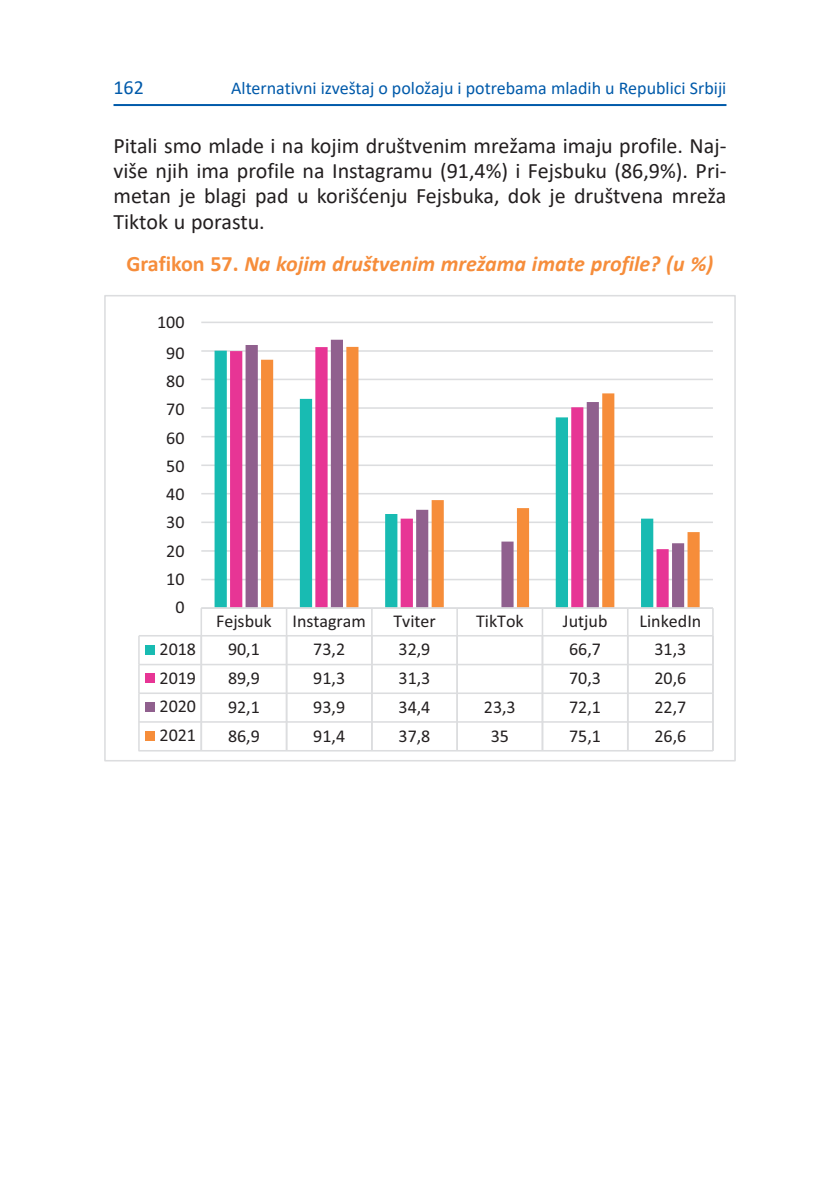
<style>
.page{position:relative;width:840px;height:1191px;background:#fff}
.page>*{position:absolute;margin:0;border:0;box-sizing:border-box;transform-origin:0 0}
.t1{font:22px/25.4px "Calibri";color:#231f20;text-align:justify}
.t2{font:italic 700 22px "Calibri";color:#f68d3b}
.t3{font:20px "Calibri";color:#015aaa}
.t4{font:18px "Calibri";color:#231f20}
.t5{font:18px "Calibri";color:#015aaa}
.s1{font-style:normal}
</style>
<div class="page">
<hr style="left:113px;top:104px;width:613px;height:2px;background:#015aaa">
<hr style="left:201px;top:579px;width:511px;height:1px;background:#dcdddf">
<hr style="left:201px;top:550px;width:511px;height:2px;background:#dcdddf">
<hr style="left:201px;top:521px;width:511px;height:2px;background:#dcdddf">
<hr style="left:201px;top:493px;width:511px;height:1px;background:#dcdddf">
<hr style="left:201px;top:464px;width:511px;height:2px;background:#dcdddf">
<hr style="left:201px;top:436px;width:511px;height:1px;background:#dcdddf">
<hr style="left:201px;top:407px;width:511px;height:2px;background:#dcdddf">
<hr style="left:201px;top:378px;width:511px;height:2px;background:#dcdddf">
<hr style="left:201px;top:350px;width:511px;height:2px;background:#dcdddf">
<hr style="left:201px;top:321px;width:511px;height:2px;background:#dcdddf">
<svg style="left:214px;top:351px;width:16px;height:256px;fill:#18bbb2"></svg>
<svg style="left:230px;top:351px;width:15px;height:256px;background:#ea59a7"></svg>
<svg style="left:245px;top:340px;width:114px;height:267px;fill:#90608e"></svg>
<svg style="left:261px;top:347px;width:438px;height:260px"></svg>
<hr style="left:201px;top:607px;width:511px;height:2px;background:#dcdddf">
<svg style="left:138px;top:608px;width:576px;height:144px"></svg>
<hr style="left:541px;top:722px;width:2px;height:28px;background:#dcdddf">
<hr style="left:626px;top:722px;width:2px;height:28px;background:#dcdddf">
<hr style="left:711px;top:722px;width:2px;height:28px;background:#dcdddf">
<div style="left:145px;top:731px;width:10px;height:10px;background:#f68d3a"></div>
<div style="left:104px;top:295px;width:631px;height:466px;border:2px solid #dcdddf"></div>
<p class="t3" style="left:113px;top:79px;width:32px">162</p>
<p class="t5" style="left:231px;top:81px;width:496px">Alternativni izveštaj o položaju i potrebama mladih u Republici Srbiji</p>
<p class="t1" style="left:113px;top:134px;width:614px">Pitali smo mlade i na kojim društvenim mrežama imaju profile. Naj&shy;više njih ima profile na Instagramu (91,4%) i Fejsbuku (86,9%). Pri&shy;metan je blagi pad u korišćenju Fejsbuka, dok je društvena mreža Tiktok u porastu.</p>
<p class="t2" style="left:126px;top:254px;width:588px"><span class="s1">Grafikon 57.</span> Na kojim društvenim mrežama imate profile? (u %)</p>
<p class="t4" style="left:157px;top:316px;width:29px">100</p>
<p class="t4" style="left:166px;top:346px;width:20px">90</p>
<p class="t4" style="left:166px;top:375px;width:20px">80</p>
<p class="t4" style="left:166px;top:403px;width:20px">70</p>
<p class="t4" style="left:166px;top:431px;width:20px">60</p>
<p class="t4" style="left:166px;top:459px;width:20px">50</p>
<p class="t4" style="left:166px;top:488px;width:20px">40</p>
<p class="t4" style="left:166px;top:516px;width:20px">30</p>
<p class="t4" style="left:166px;top:544px;width:20px">20</p>
<p class="t4" style="left:166px;top:573px;width:20px">10</p>
<p class="t4" style="left:175px;top:601px;width:11px">0</p>
<p class="t4" style="left:216px;top:615px;width:151px">Fejsbuk Instagram</p>
<p class="t4" style="left:393px;top:615px;width:44px">Tviter</p>
<p class="t4" style="left:476px;top:615px;width:49px">TikTok</p>
<p class="t4" style="left:562px;top:615px;width:46px">Jutjub</p>
<p class="t4" style="left:639px;top:615px;width:63px">LinkedIn</p>
<p class="t4" style="left:159px;top:642px;width:38px">2018</p>
<p class="t4" style="left:228px;top:643px;width:33px">90,1</p>
<p class="t4" style="left:313px;top:643px;width:33px">73,2</p>
<p class="t4" style="left:398px;top:643px;width:33px">32,9</p>
<p class="t4" style="left:569px;top:643px;width:33px">66,7</p>
<p class="t4" style="left:654px;top:643px;width:33px">31,3</p>
<p class="t4" style="left:159px;top:671px;width:38px">2019</p>
<p class="t4" style="left:228px;top:672px;width:33px">89,9</p>
<p class="t4" style="left:313px;top:672px;width:33px">91,3</p>
<p class="t4" style="left:398px;top:672px;width:33px">31,3</p>
<p class="t4" style="left:569px;top:672px;width:33px">70,3</p>
<p class="t4" style="left:654px;top:672px;width:33px">20,6</p>
<p class="t4" style="left:159px;top:700px;width:38px">2020</p>
<p class="t4" style="left:228px;top:700px;width:33px">92,1</p>
<p class="t4" style="left:313px;top:700px;width:33px">93,9</p>
<p class="t4" style="left:398px;top:700px;width:33px">34,4</p>
<p class="t4" style="left:483px;top:700px;width:33px">23,3</p>
<p class="t4" style="left:569px;top:700px;width:33px">72,1</p>
<p class="t4" style="left:654px;top:700px;width:33px">22,7</p>
<p class="t4" style="left:159px;top:729px;width:38px">2021</p>
<p class="t4" style="left:228px;top:729px;width:33px">86,9</p>
<p class="t4" style="left:313px;top:729px;width:33px">91,4</p>
<p class="t4" style="left:398px;top:729px;width:33px">37,8</p>
<p class="t4" style="left:490px;top:729px;width:20px">35</p>
<p class="t4" style="left:569px;top:729px;width:33px">75,1</p>
<p class="t4" style="left:654px;top:729px;width:33px">26,6</p>
</div>
